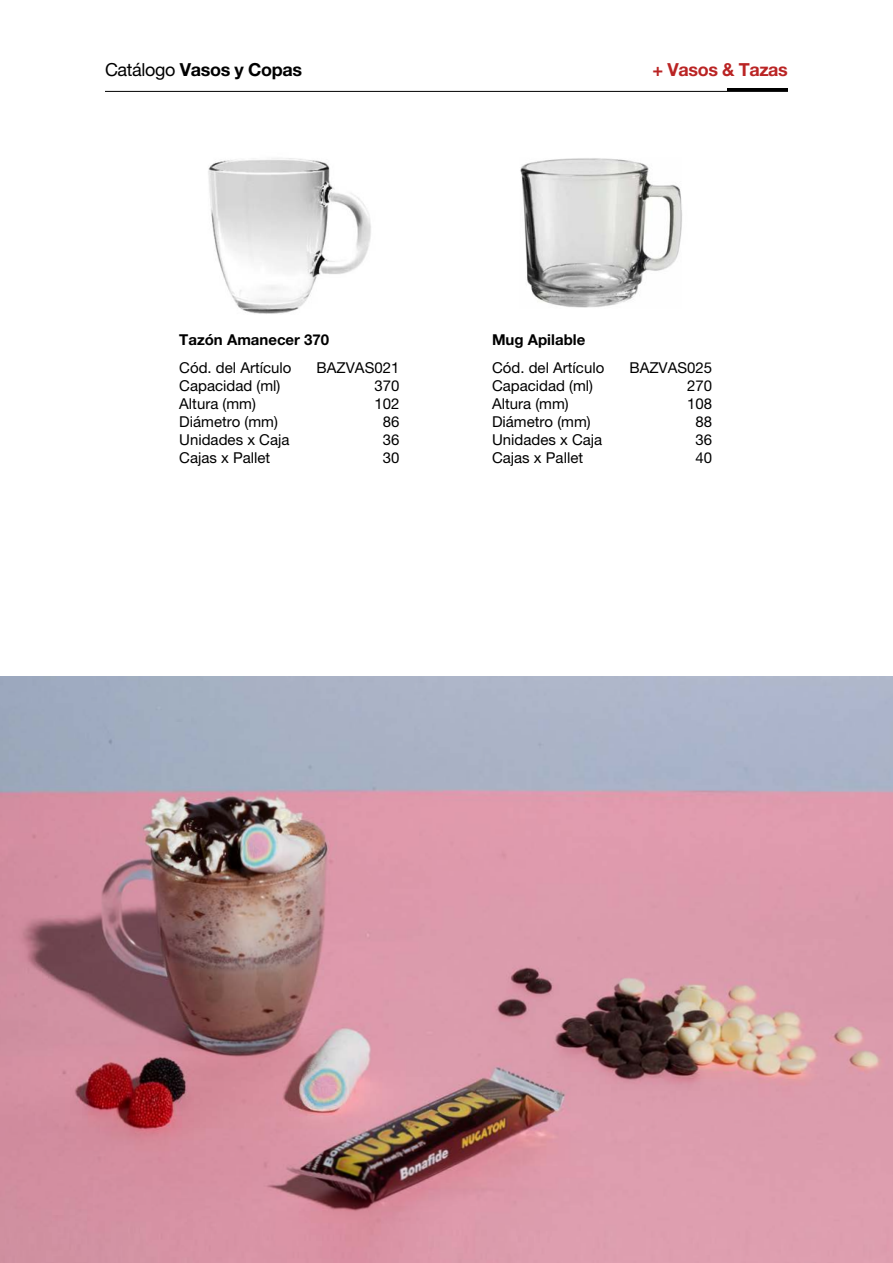
<style>
.page{position:relative;width:893px;height:1263px;background:#fff}
.page>*{position:absolute;margin:0;border:0;box-sizing:border-box;transform-origin:0 0}
.t1{font:700 18px "Helvetica Neue LT Pro";letter-spacing:-.02em;color:#000}
.t2{font:700 18px "Helvetica Neue LT Pro";letter-spacing:-.02em;color:#ba2424}
.t3{font:15px/18px "Helvetica Neue LT Pro";color:#000}
.t4{font:700 15px "Helvetica Neue LT Pro";color:#000}
.s1{font-weight:400}
</style>
<div class="page">
<hr style="left:105px;top:91px;width:683px;height:1px;background:#000">
<hr style="left:728px;top:88px;width:60px;height:3px;background:#000">
<img style="left:0;top:676px;width:893px;height:587px">
<img style="left:208px;top:158px;width:163px;height:156px">
<img style="left:520px;top:158px;width:162px;height:150px">
<p class="t1" style="left:105px;top:58px;width:199px"><span class="s1">Catálogo</span> Vasos y Copas</p>
<p class="t2" style="left:652px;top:58px;width:137px">+ Vasos &amp; Tazas</p>
<p class="t4" style="left:179px;top:330px;width:152px">Tazón Amanecer 370</p>
<p class="t3" style="left:179px;top:359px;width:114px">Cód. del Artículo<br>Capacidad (ml)<br>Altura (mm)<br>Diámetro (mm)<br>Unidades x Caja<br>Cajas x Pallet</p>
<p class="t3" style="left:317px;top:359px;width:84px;text-align:right">BAZVAS021<br>370<br>102<br>86<br>36<br>30</p>
<p class="t4" style="left:492px;top:330px;width:95px">Mug Apilable</p>
<p class="t3" style="left:492px;top:359px;width:114px">Cód. del Artículo<br>Capacidad (ml)<br>Altura (mm)<br>Diámetro (mm)<br>Unidades x Caja<br>Cajas x Pallet</p>
<p class="t3" style="left:629px;top:359px;width:84px;text-align:right">BAZVAS025<br>270<br>108<br>88<br>36<br>40</p>
</div>
